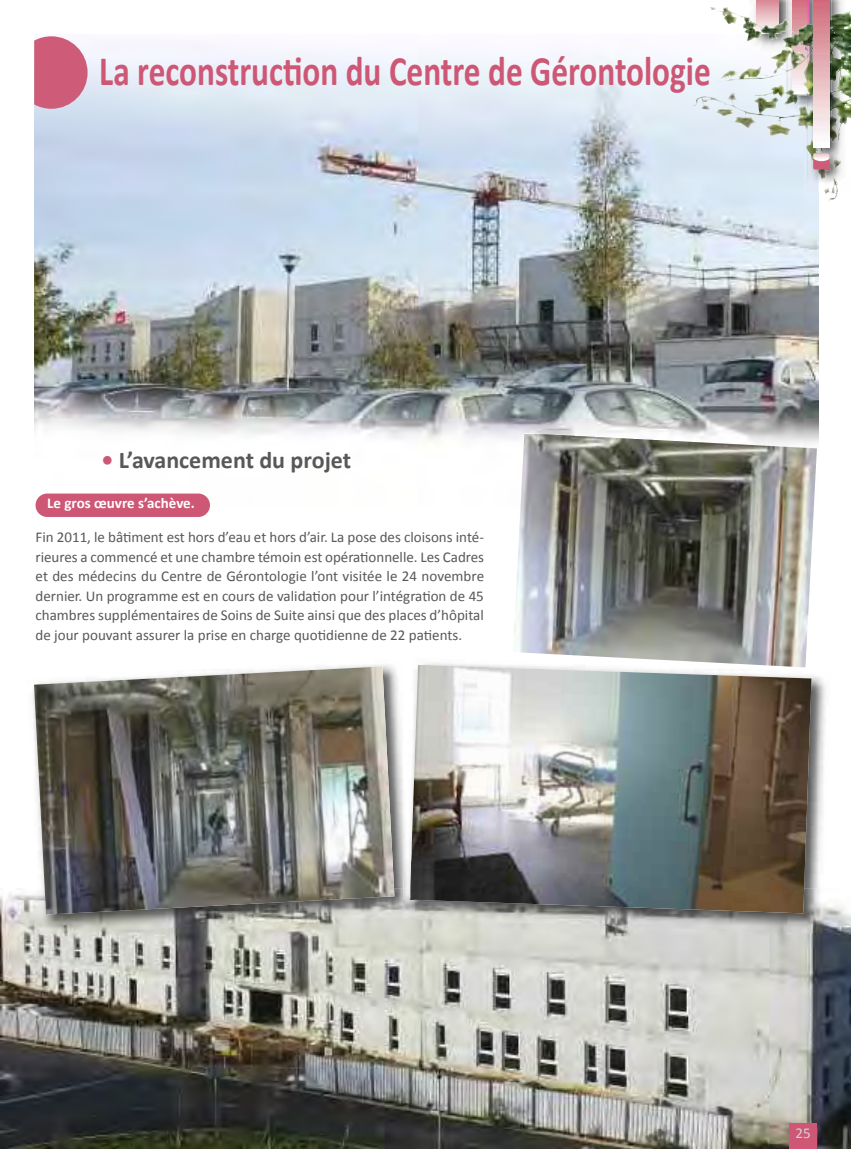
<style>
.page{position:relative;width:851px;height:1149px;background:#fff}
.page>*{position:absolute;margin:0;border:0;box-sizing:border-box;transform-origin:0 0}
.t1{font:700 42px "Calibri";color:#cd5775;scale:.79 1}
.t2{font:700 24px "Calibri";color:#585857}
.t3{font:15px/19.5px "Calibri";color:#585857;text-align:justify}
.t4{font:700 15px "Calibri";color:#fff}
.t5{font:15px "Calibri";color:#d3d3d3}
.s1{color:#cd5775}
</style>
<div class="page">
<img style="left:34px;top:44px;width:784px;height:462px">
<img style="left:0;top:888px;width:850px;height:260px">
<div style="left:36px;top:493px;width:174px;height:24px;background:#cd5775;border-radius:12px"></div>
<img style="left:513px;top:434px;width:303px;height:223px">
<img style="left:32px;top:657px;width:794px;height:231px">
<img style="left:38px;top:888px;width:785px;height:46px">
<img style="left:410px;top:664px;width:401px;height:249px">
<img style="left:403px;top:775px;width:8px;height:113px">
<img style="left:402px;top:888px;width:12px;height:27px">
<img style="left:410px;top:852px;width:4px;height:47px">
<img style="left:34px;top:666px;width:360px;height:248px">
<div style="left:789px;top:1123px;width:27px;height:25px;background:#cd5775"></div>
<img style="left:755px;top:0;width:37px;height:6px">
<img style="left:756px;top:0;width:22px;height:6px">
<img style="left:786px;top:79px;width:20px;height:37px">
<img style="left:792px;top:0;width:14px;height:95px">
<img style="left:716px;top:6px;width:126px;height:73px">
<img style="left:806px;top:132px;width:12px;height:60px">
<img style="left:806px;top:34px;width:7px;height:98px">
<img style="left:806px;top:0;width:6px;height:24px">
<img style="left:806px;top:39px;width:6px;height:20px">
<img style="left:806px;top:139px;width:12px;height:22px">
<img style="left:812px;top:16px;width:1px;height:46px">
<img style="left:806px;top:62px;width:7px;height:54px">
<img style="left:812px;top:34px;width:1px;height:17px">
<svg style="left:806px;top:24px;width:6px;height:10px"></svg>
<img style="left:806px;top:59px;width:6px;height:36px">
<svg style="left:806px;top:54px;width:4px;height:4px"></svg>
<img style="left:818px;top:11px;width:32px;height:181px">
<div style="left:813px;top:153px;width:16px;height:16px;background:#ce5c78;border-radius:4px"></div>
<img style="left:813px;top:153px;width:16px;height:8px">
<img style="left:813px;top:0;width:16px;height:147px">
<svg style="left:34px;top:36px;width:54px;height:73px;background:#d2758e"></svg>
<h1 class="t1" style="left:99px;top:54px;width:775px">La reconstruction du Centre de Gérontologie</h1>
<h2 class="t2" style="left:101px;top:450px;width:251px"><span class="s1">•</span> L’avancement du projet</h2>
<p class="t4" style="left:47px;top:496px;width:149px">Le gros œuvre s’achève.</p>
<p class="t3" style="left:36px;top:528px;width:450px">Fin 2011, le bâtiment est hors d’eau et hors d’air. La pose des cloisons inté&shy;rieures a commencé et une chambre témoin est opérationnelle. Les Cadres et des médecins du Centre de Gérontologie l’ont visitée le 24 novembre dernier. Un programme est en cours de validation pour l’intégration de 45 chambres supplémentaires de Soins de Suite ainsi que des places d’hôpital de jour pouvant assurer la prise en charge quotidienne de 22 patients.</p>
<p class="t5" style="left:795px;top:1126px;width:17px">25</p>
</div>
